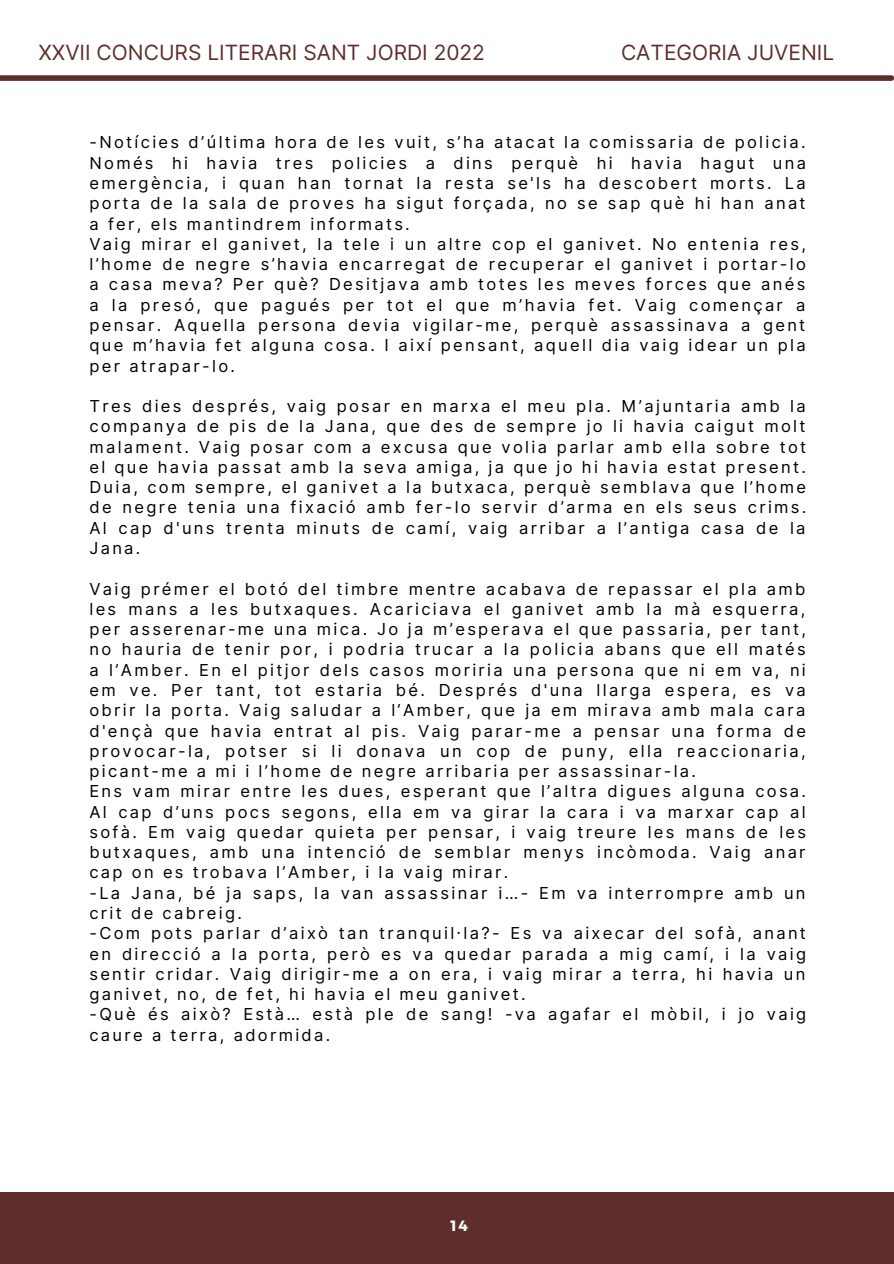
<style>
.page{position:relative;width:894px;height:1264px;background:#fff}
.page>*{position:absolute;margin:0;border:0;box-sizing:border-box;transform-origin:0 0}
.t1{font:21px "Inter";color:#5d2e2c}
.t2{font:16.5px/20.2px "Inter";letter-spacing:.14em;color:#000}
.t3{font:700 14.85px "Montserrat";color:#fff}
</style>
<div class="page">
<div style="left:0;top:1192px;width:893px;height:71px;background:#5d2e2c"></div>
<div style="left:0;top:75px;width:891px;height:6px;background:#5d2e2c"></div>
<p class="t1" style="left:38px;top:40px;width:448px">XXVII CONCURS LITERARI SANT JORDI 2022</p>
<p class="t1" style="left:620px;top:40px;width:215px">CATEGORIA JUVENIL</p>
<p class="t2" style="left:89px;top:132px;width:718px">-Notícies d’última hora de les vuit, s’ha atacat la comissaria de policia.<br>Només hi havia tres policies a dins perquè hi havia hagut una emergència, i quan han tornat la resta se'ls ha descobert morts. La porta de la sala de proves ha sigut forçada, no se sap què hi han anat a fer, els mantindrem informats.<br>Vaig mirar el ganivet, la tele i un altre cop el ganivet. No entenia res, l’home de negre s’havia encarregat de recuperar el ganivet i portar-lo a casa meva? Per què? Desitjava amb totes les meves forces que anés a la presó, que pagués per tot el que m’havia fet. Vaig començar a pensar. Aquella persona devia vigilar-me, perquè assassinava a gent que m’havia fet alguna cosa. I així pensant, aquell dia vaig idear un pla per atrapar-lo.</p>
<p class="t2" style="left:89px;top:396px;width:718px;text-align:justify">Tres dies després, vaig posar en marxa el meu pla. M’ajuntaria amb la companya de pis de la Jana, que des de sempre jo li havia caigut molt malament. Vaig posar com a excusa que volia parlar amb ella sobre tot el que havia passat amb la seva amiga, ja que jo hi havia estat present.<br>Duia, com sempre, el ganivet a la butxaca, perquè semblava que l’home de negre tenia una fixació amb fer-lo servir d’arma en els seus crims.<br>Al cap d'uns trenta minuts de camí, vaig arribar a l’antiga casa de la Jana.</p>
<p class="t2" style="left:89px;top:578px;width:718px">Vaig prémer el botó del timbre mentre acabava de repassar el pla amb les mans a les butxaques. Acariciava el ganivet amb la mà esquerra, per asserenar-me una mica. Jo ja m’esperava el que passaria, per tant, no hauria de tenir por, i podria trucar a la policia abans que ell matés a l’Amber. En el pitjor dels casos moriria una persona que ni em va, ni em ve. Per tant, tot estaria bé. Després d'una llarga espera, es va obrir la porta. Vaig saludar a l’Amber, que ja em mirava amb mala cara d'ençà que havia entrat al pis. Vaig parar-me a pensar una forma de provocar-la, potser si li donava un cop de puny, ella reaccionaria, picant-me a mi i l’home de negre arribaria per assassinar-la.<br>Ens vam mirar entre les dues, esperant que l’altra digues alguna cosa.<br>Al cap d’uns pocs segons, ella em va girar la cara i va marxar cap al sofà. Em vaig quedar quieta per pensar, i vaig treure les mans de les butxaques, amb una intenció de semblar menys incòmoda. Vaig anar cap on es trobava l’Amber, i la vaig mirar.<br>-La Jana, bé ja saps, la van assassinar i…- Em va interrompre amb un crit de cabreig.<br>-Com pots parlar d’això tan tranquil·la?- Es va aixecar del sofà, anant en direcció a la porta, però es va quedar parada a mig camí, i la vaig sentir cridar. Vaig dirigir-me a on era, i vaig mirar a terra, hi havia un ganivet, no, de fet, hi havia el meu ganivet.<br>-Què és això? Està… està ple de sang! -va agafar el mòbil, i jo vaig caure a terra, adormida.</p>
<p class="t3" style="left:450px;top:1215px;width:19px">14</p>
</div>
